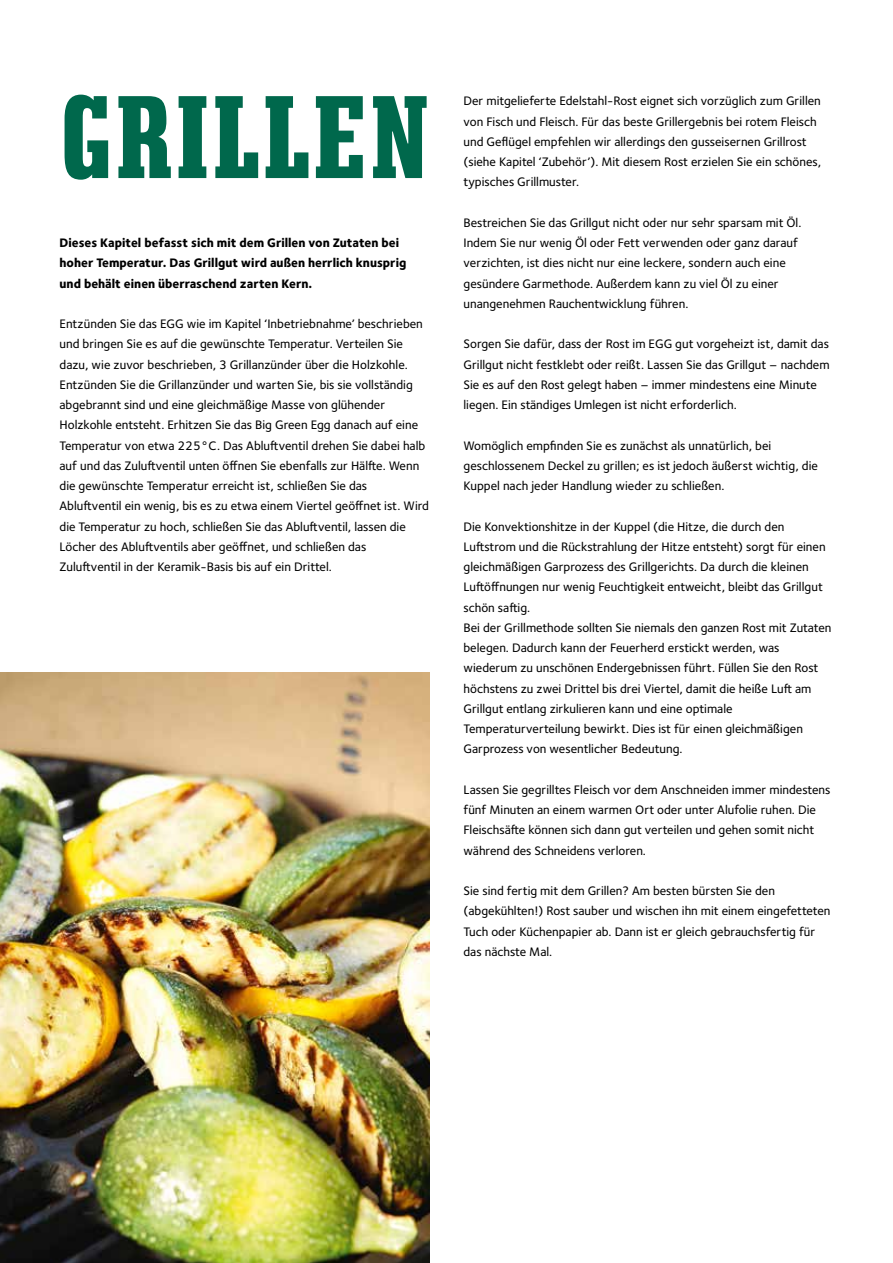
<style>
.page{position:relative;width:893px;height:1263px;background:#fff}
.page>*{position:absolute;margin:0;border:0;box-sizing:border-box;transform-origin:0 0}
.t1{font:800 condensed 109.5px "Stymie BT";letter-spacing:.025em;color:#00684c}
.t2{font:500 12.75px/20.2px "Foundry Sterling";color:#000}
.t3{font:800 12.75px/20.2px "Foundry Sterling";color:#000}
</style>
<div class="page">
<img style="left:0;top:672px;width:429px;height:591px">
<h1 class="t1" style="left:60px;top:66px;width:372px">GRILLEN</h1>
<p class="t3" style="left:60px;top:233px;width:348px">Dieses Kapitel befasst sich mit dem Grillen von Zutaten bei hoher Temperatur. Das Grillgut wird außen herrlich knusprig und behält einen überraschend zarten Kern.</p>
<p class="t2" style="left:60px;top:314px;width:371px">Entzünden Sie das EGG wie im Kapitel ‘Inbetriebnahme’ beschrieben und bringen Sie es auf die gewünschte Temperatur. Verteilen Sie dazu, wie zuvor beschrieben, 3 Grillanzünder über die Holzkohle.<br>Entzünden Sie die Grillanzünder und warten Sie, bis sie vollständig abgebrannt sind und eine gleichmäßige Masse von glühender Holzkohle entsteht. Erhitzen Sie das Big Green Egg danach auf eine Temperatur von etwa 225°C. Das Abluftventil drehen Sie dabei halb auf und das Zuluftventil unten öffnen Sie ebenfalls zur Hälfte. Wenn die gewünschte Temperatur erreicht ist, schließen Sie das Abluftventil ein wenig, bis es zu etwa einem Viertel geöffnet ist. Wird die Temperatur zu hoch, schließen Sie das Abluftventil, lassen die Löcher des Abluftventils aber geöffnet, und schließen das Zuluftventil in der Keramik-Basis bis auf ein Drittel.</p>
<p class="t2" style="left:463px;top:91px;width:359px">Der mitgelieferte Edelstahl-Rost eignet sich vorzüglich zum Grillen von Fisch und Fleisch. Für das beste Grillergebnis bei rotem Fleisch und Geflügel empfehlen wir allerdings den gusseisernen Grillrost (siehe Kapitel ‘Zubehör’). Mit diesem Rost erzielen Sie ein schönes, typisches Grillmuster.</p>
<p class="t2" style="left:463px;top:213px;width:339px">Bestreichen Sie das Grillgut nicht oder nur sehr sparsam mit Öl.<br>Indem Sie nur wenig Öl oder Fett verwenden oder ganz darauf verzichten, ist dies nicht nur eine leckere, sondern auch eine gesündere Garmethode. Außerdem kann zu viel Öl zu einer unangenehmen Rauchentwicklung führen.</p>
<p class="t2" style="left:463px;top:334px;width:368px">Sorgen Sie dafür, dass der Rost im EGG gut vorgeheizt ist, damit das Grillgut nicht festklebt oder reißt. Lassen Sie das Grillgut – nachdem Sie es auf den Rost gelegt haben – immer mindestens eine Minute liegen. Ein ständiges Umlegen ist nicht erforderlich.</p>
<p class="t2" style="left:463px;top:435px;width:356px">Womöglich empfinden Sie es zunächst als unnatürlich, bei geschlossenem Deckel zu grillen; es ist jedoch äußerst wichtig, die<br>Kuppel nach jeder Handlung wieder zu schließen.</p>
<p class="t2" style="left:463px;top:516px;width:370px">Die Konvektionshitze in der Kuppel (die Hitze, die durch den Luftstrom und die Rückstrahlung der Hitze entsteht) sorgt für einen gleichmäßigen Garprozess des Grillgerichts. Da durch die kleinen Luftöffnungen nur wenig Feuchtigkeit entweicht, bleibt das Grillgut schön saftig.<br>Bei der Grillmethode sollten Sie niemals den ganzen Rost mit Zutaten belegen. Dadurch kann der Feuerherd erstickt werden, was wiederum zu unschönen Endergebnissen führt. Füllen Sie den Rost höchstens zu zwei Drittel bis drei Viertel, damit die heiße Luft am Grillgut entlang zirkulieren kann und eine optimale Temperaturverteilung bewirkt. Dies ist für einen gleichmäßigen Garprozess von wesentlicher Bedeutung.</p>
<p class="t2" style="left:463px;top:780px;width:368px">Lassen Sie gegrilltes Fleisch vor dem Anschneiden immer mindestens fünf Minuten an einem warmen Ort oder unter Alufolie ruhen. Die Fleischsäfte können sich dann gut verteilen und gehen somit nicht während des Schneidens verloren.</p>
<p class="t2" style="left:463px;top:881px;width:368px">Sie sind fertig mit dem Grillen? Am besten bürsten Sie den (abgekühlten!) Rost sauber und wischen ihn mit einem eingefetteten Tuch oder Küchenpapier ab. Dann ist er gleich gebrauchsfertig für das nächste Mal.</p>
</div>
